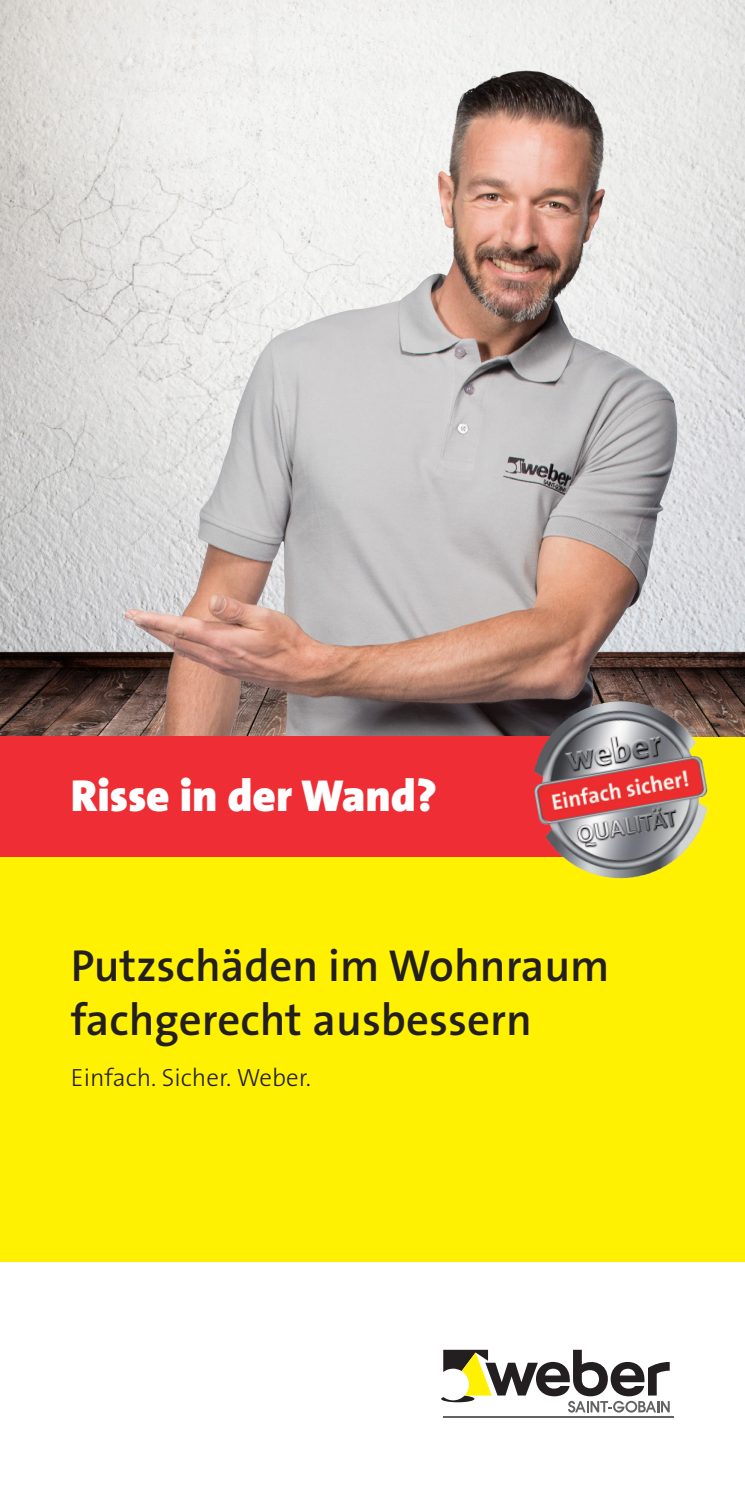
<style>
.page{position:relative;width:745px;height:1489px;background:#fff}
.page>*{position:absolute;margin:0;border:0;box-sizing:border-box;transform-origin:0 0}
.t1{font:600 45px/54px "The Sans B6";color:#231f20}
.t2{font:900 45px "The Sans B9";color:#fff}
.t3{font:300 25px "The Sans B3";color:#231f20}
</style>
<div class="page">
<div style="left:0;top:0;width:744px;height:1261px;background:#fff101"></div>
<hr style="left:443px;top:1416px;width:230px;height:1px;background:#636366">
<svg style="left:441px;top:1349px;width:228px;height:63px"></svg>
<img style="left:0;top:0;width:744px;height:736px">
<img style="left:125px;top:71px;width:554px;height:665px">
<div style="left:0;top:736px;width:648px;height:120px;background:#ee2d34"></div>
<img style="left:533px;top:701px;width:174px;height:178px">
<p class="t2" style="left:71px;top:771px;width:367px">Risse in der Wand?</p>
<p class="t1" style="left:71px;top:940px;width:539px">Putzschäden im Wohnraum fachgerecht ausbessern</p>
<p class="t3" style="left:71px;top:1064px;width:241px">Einfach. Sicher. Weber.</p>
</div>
